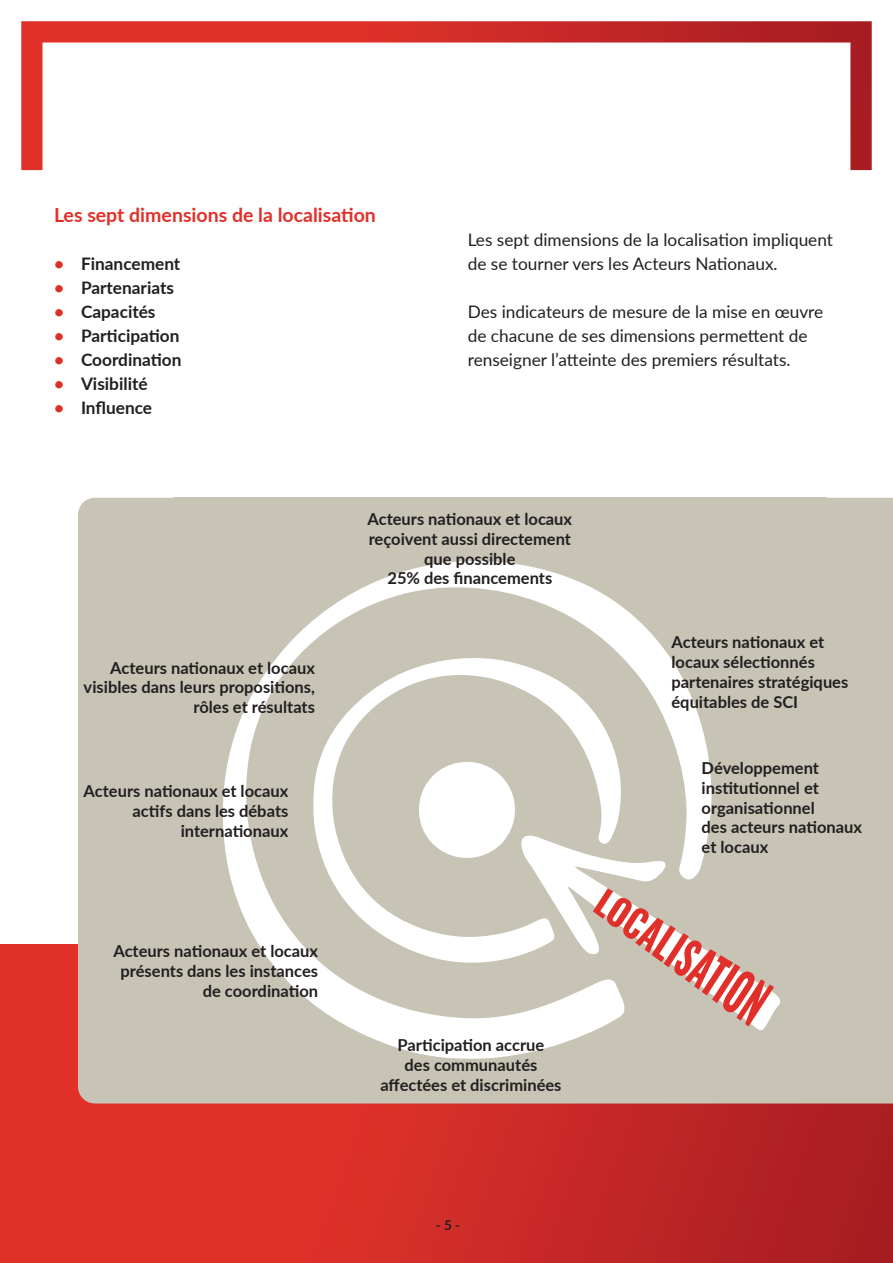
<style>
.page{position:relative;width:893px;height:1263px;background:#fff}
.page>*{position:absolute;margin:0;border:0;box-sizing:border-box;transform-origin:0 0}
.t1{font:700 19.5px "Lato";color:#e13029}
.t2{font:17.25px/24px "Lato";color:#231f20}
.t3{font:700 17.25px "Lato";color:#231f20}
.t4{font:700 16.5px/19.8px "Lato";color:#231f20;text-align:right}
.t5{font:700 13.5px "Lato";color:#231f20}
.s1{color:#e13029}
</style>
<div class="page">
<svg style="left:21px;top:21px;width:851px;height:149px"></svg>
<div style="left:0;top:944px;width:893px;height:319px;background:linear-gradient(to right,#ee352b,#ad2024)"></div>
<div style="left:78px;top:498px;width:815px;height:605px;background:#c7c3b5"></div>
<div style="left:174px;top:498px;width:653px;height:592px;background:#c7c3b5"></div>
<svg style="left:223px;top:561px;width:489px;height:498px"></svg>
<svg style="left:313px;top:655px;width:309px;height:309px"></svg>
<svg style="left:521px;top:835px;width:260px;height:196px"></svg>
<div style="left:419px;top:762px;width:96px;height:96px;background:#fff;border-radius:50%"></div>
<svg style="left:593px;top:888px;width:181px;height:138px"></svg>
<p class="t1" style="left:54px;top:201px;width:323px">Les sept dimensions de la localisation</p>
<p class="t3" style="left:54px;top:251px;width:128px"><span class="s1">•</span> Financement</p>
<p class="t3" style="left:54px;top:275px;width:122px"><span class="s1">•</span> Partenariats</p>
<p class="t3" style="left:54px;top:299px;width:103px"><span class="s1">•</span> Capacités</p>
<p class="t3" style="left:54px;top:323px;width:127px"><span class="s1">•</span> Participation</p>
<p class="t3" style="left:54px;top:347px;width:129px"><span class="s1">•</span> Coordination</p>
<p class="t3" style="left:54px;top:371px;width:95px"><span class="s1">•</span> Visibilité</p>
<p class="t3" style="left:54px;top:395px;width:100px"><span class="s1">•</span> Influence</p>
<p class="t2" style="left:468px;top:227px;width:367px">Les sept dimensions de la localisation impliquent de se tourner vers les Acteurs Nationaux.</p>
<p class="t2" style="left:468px;top:299px;width:357px">Des indicateurs de mesure de la mise en œuvre de chacune de ses dimensions permettent de renseigner l’atteinte des premiers résultats.</p>
<p class="t4" style="left:84px;top:657px;width:233px">Acteurs nationaux et locaux visibles dans leurs propositions, rôles et résultats</p>
<p class="t4" style="left:84px;top:781px;width:206px">Acteurs nationaux et locaux actifs dans les débats internationaux</p>
<p class="t4" style="left:113px;top:941px;width:206px">Acteurs nationaux et locaux présents dans les instances de coordination</p>
<p class="t4" style="left:367px;top:508px;width:206px;text-align:center">Acteurs nationaux et locaux reçoivent aussi directement que possible<br>25% des financements</p>
<p class="t4" style="left:380px;top:1035px;width:183px;text-align:center">Participation accrue<br>des communautés affectées et discriminées</p>
<p class="t5" style="left:436px;top:1215px;width:26px">- 5 -</p>
<p class="t4" style="left:671px;top:632px;width:178px;text-align:left">Acteurs nationaux et locaux sélectionnés partenaires stratégiques équitables de SCI</p>
<p class="t4" style="left:702px;top:757px;width:162px;text-align:left">Développement institutionnel et organisationnel<br>des acteurs nationaux et locaux</p>
</div>
